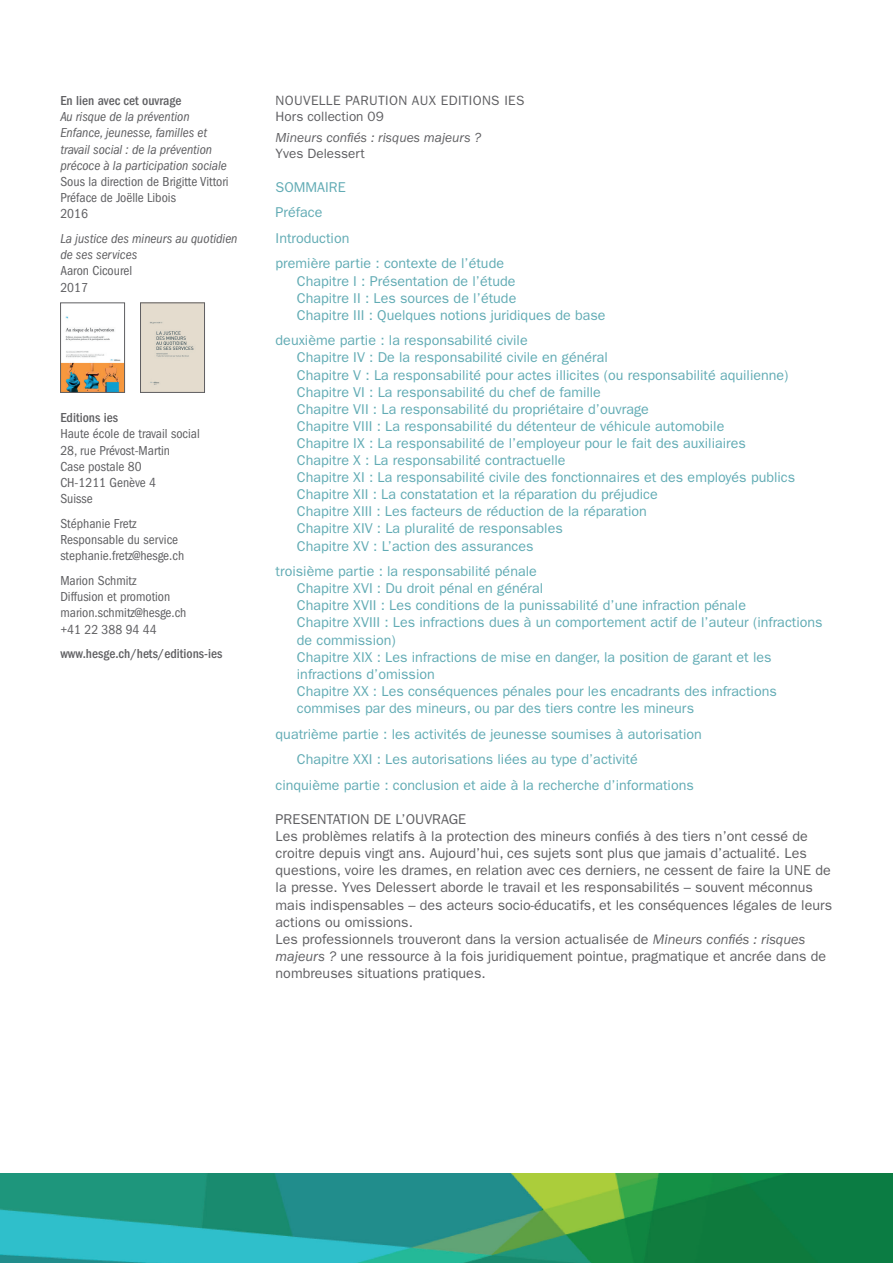
<style>
.page{position:relative;width:893px;height:1263px;background:#fff}
.page>*{position:absolute;margin:0;border:0;box-sizing:border-box;transform-origin:0 0}
.t1{font:14.25px/17.1px "ITC Franklin Gothic Std";color:#61abb4}
.t2{font:14.25px/17.1px "ITC Franklin Gothic Std";color:#5f5f62}
.t3{font:condensed 13.5px/16.2px "ITC Franklin Gothic Std";color:#5f5f62}
.t4{font:italic condensed 13.5px/16.2px "ITC Franklin Gothic Std";color:#5f5f62}
.t5{font:500 condensed 13.5px "ITC Franklin Gothic Std";color:#5f5f62}
.t6{font:13.5px/16.2px "ITC Franklin Gothic Std";letter-spacing:.025em;color:#5f5f62}
.t7{font:italic 13.5px "ITC Franklin Gothic Std";color:#5f5f62}
.t8{font:13.5px "ITC Franklin Gothic Std";color:#5f5f62}
.s1{font-style:italic}
</style>
<div class="page">
<img style="left:0;top:1174px;width:893px;height:89px">
<img style="left:142px;top:305px;width:61px;height:86px">
<div style="left:140px;top:303px;width:65px;height:90px;border:1px solid #5f5f62"></div>
<img style="left:62px;top:316px;width:61px;height:75px">
<div style="left:60px;top:303px;width:65px;height:90px;border:1px solid #5f5f62"></div>
<p class="t5" style="left:60px;top:93px;width:122px">En lien avec cet ouvrage</p>
<p class="t4" style="left:60px;top:109px;width:168px">Au risque de la prévention<br>Enfance, jeunesse, familles et travail social : de la prévention précoce à la participation sociale</p>
<p class="t3" style="left:60px;top:173px;width:170px">Sous la direction de Brigitte Vittori<br>Préface de Joëlle Libois<br>2016</p>
<p class="t4" style="left:60px;top:231px;width:179px">La justice des mineurs au quotidien de ses services</p>
<p class="t3" style="left:60px;top:263px;width:73px">Aaron Cicourel<br>2017</p>
<p class="t5" style="left:60px;top:410px;width:59px">Editions ies</p>
<p class="t3" style="left:60px;top:426px;width:141px">Haute école de travail social<br>28, rue Prévost-Martin<br>Case postale 80<br>CH-1211 Genève 4<br>Suisse</p>
<p class="t3" style="left:60px;top:515px;width:125px">Stéphanie Fretz<br>Responsable du service stephanie.fretz@hesge.ch</p>
<p class="t3" style="left:60px;top:572px;width:128px">Marion Schmitz<br>Diffusion et promotion marion.schmitz@hesge.ch +41 22 388 94 44</p>
<p class="t5" style="left:60px;top:646px;width:164px">www.hesge.ch/hets/editions-ies</p>
<p class="t6" style="left:276px;top:92px;width:250px">NOUVELLE PARUTION AUX EDITIONS IES<br>Hors collection 09</p>
<p class="t7" style="left:276px;top:130px;width:207px">Mineurs confiés : risques majeurs ?</p>
<p class="t8" style="left:276px;top:145px;width:91px">Yves Delessert</p>
<p class="t1" style="left:276px;top:174px;width:230px;line-height:25.7px">SOMMAIRE<br>Préface<br>Introduction<br>première partie : contexte de l’étude</p>
<p class="t1" style="left:297px;top:272px;width:310px">Chapitre I : Présentation de l’étude<br>Chapitre II : Les sources de l’étude<br>Chapitre III : Quelques notions juridiques de base</p>
<p class="t1" style="left:297px;top:332px;width:500px;text-indent:-21px">deuxième partie : la responsabilité civile<br>Chapitre IV : De la responsabilité civile en général<br>Chapitre V : La responsabilité pour actes illicites (ou responsabilité aquilienne)<br>Chapitre VI : La responsabilité du chef de famille<br>Chapitre VII : La responsabilité du propriétaire d’ouvrage<br>Chapitre VIII : La responsabilité du détenteur de véhicule automobile<br>Chapitre IX : La responsabilité de l’employeur pour le fait des auxiliaires Chapitre X : La responsabilité contractuelle<br>Chapitre XI : La responsabilité civile des fonctionnaires et des employés publics Chapitre XII : La constatation et la réparation du préjudice<br>Chapitre XIII : Les facteurs de réduction de la réparation<br>Chapitre XIV : La pluralité de responsables<br>Chapitre XV : L’action des assurances</p>
<p class="t1" style="left:297px;top:563px;width:527px;text-indent:-21px">troisième partie : la responsabilité pénale<br>Chapitre XVI : Du droit pénal en général<br>Chapitre XVII : Les conditions de la punissabilité d’une infraction pénale<br>Chapitre XVIII : Les infractions dues à un comportement actif de l’auteur (infractions de commission)<br>Chapitre XIX : Les infractions de mise en danger, la position de garant et les infractions d’omission<br>Chapitre XX : Les conséquences pénales pour les encadrants des infractions commises par des mineurs, ou par des tiers contre les mineurs</p>
<p class="t1" style="left:276px;top:725px;width:428px">quatrième partie : les activités de jeunesse soumises à autorisation</p>
<p class="t1" style="left:297px;top:751px;width:342px">Chapitre XXI : Les autorisations liées au type d’activité</p>
<p class="t1" style="left:276px;top:776px;width:420px">cinquième partie : conclusion et aide à la recherche d’informations</p>
<p class="t2" style="left:276px;top:811px;width:558px">PRESENTATION DE L’OUVRAGE<br>Les problèmes relatifs à la protection des mineurs confiés à des tiers n’ont cessé de croitre depuis vingt ans. Aujourd’hui, ces sujets sont plus que jamais d’actualité. Les questions, voire les drames, en relation avec ces derniers, ne cessent de faire la UNE de la presse. Yves Delessert aborde le travail et les responsabilités – souvent méconnus mais indispensables – des acteurs socio-éducatifs, et les conséquences légales de leurs actions ou omissions.<br>Les professionnels trouveront dans la version actualisée de <span class="s1">Mineurs confiés : risques majeurs ?</span> une ressource à la fois juridiquement pointue, pragmatique et ancrée dans de nombreuses situations pratiques.</p>
</div>
